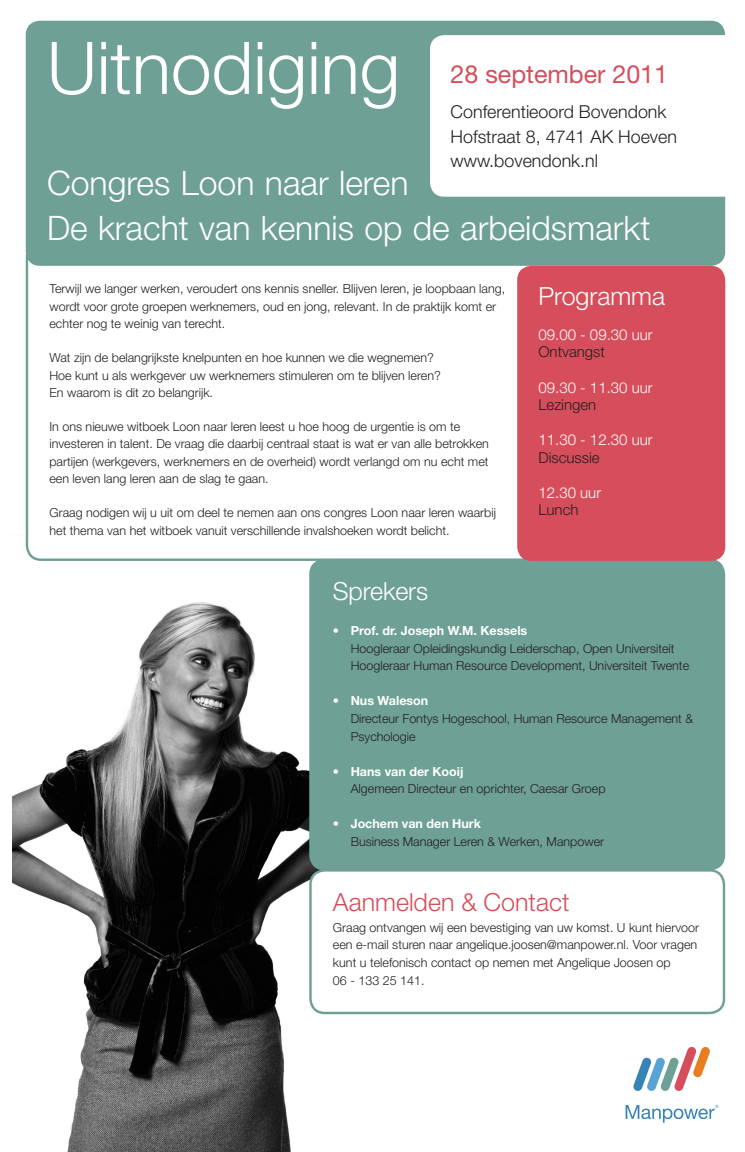
<style>
.page{position:relative;width:745px;height:1152px;background:#fff}
.page>*{position:absolute;margin:0;border:0;box-sizing:border-box;transform-origin:0 0}
.functie{font:300 72.75px "Helvetica Neue LT Std";color:#fff}
.functie-2{font:300 33.75px "Helvetica Neue LT Std";color:#fff}
._05_kop_c16_18{font:300 25px "Helvetica Neue LT Std";color:#d64e5b}
._05_kop_c16_18-2{font:25px "Helvetica Neue LT Std";color:#d64e5b}
._05_kop_c16_18-3{font:300 25px "Helvetica Neue LT Std";color:#fff}
.locatie{font:300 25px "Helvetica Neue LT Std";letter-spacing:-.005em;color:#fff}
._05_kop_c16_18-4{font:300 17.88px "Helvetica Neue LT Std";color:#231f20}
.programma_wit{font:300 15px "Helvetica Neue LT Std";color:#fff}
.programma_zwart{font:300 15px "Helvetica Neue LT Std";color:#231f20}
._05_kop_c16_18-5{font:300 12.5px/17.5px "Helvetica Neue LT Std";color:#231f20}
.t1{font:700 12.5px "Helvetica Neue LT Std";color:#fff}
.s1{font-weight:300}
.s2{color:#6ea095}
</style>
<div class="page">
<img style="left:13px;top:534px;width:401px;height:618px">
<div style="left:27px;top:243px;width:696px;height:317px;background:#fff;border-radius:14px"></div>
<svg style="left:633px;top:1047px;width:77px;height:44px"></svg>
<svg style="left:625px;top:1104px;width:92px;height:18px"></svg>
<svg style="left:714px;top:249px;width:12px;height:33px"></svg>
<div style="left:26px;top:21px;width:698px;height:245px;background:#6ea095;border-radius:14px"></div>
<div style="left:430px;top:35px;width:295px;height:162px;background:#fff"></div>
<div style="left:310px;top:560px;width:413px;height:309px;background:#6ea095;border-radius:14px"></div>
<div style="left:309px;top:559px;width:415px;height:311px;border:2px solid #6ea095;border-radius:14px"></div>
<div style="left:517px;top:266px;width:207px;height:295px;background:#d64e5b;border-radius:14px"></div>
<div style="left:310px;top:870px;width:413px;height:143px;background:#fff;border-radius:14px"></div>
<div style="left:309px;top:869px;width:415px;height:145px;border:2px solid #6ea095;border-radius:14px"></div>
<p class="functie" style="left:47px;top:24px;width:354px">Uitnodiging</p>
<p class="_05_kop_c16_18-2" style="left:450px;top:59px;width:219px">28 september 2011</p>
<p class="_05_kop_c16_18-4" style="left:450px;top:101px;width:217px">Conferentieoord Bovendonk</p>
<p class="_05_kop_c16_18-4" style="left:450px;top:125px;width:228px">Hofstraat 8, 4741 AK Hoeven</p>
<p class="_05_kop_c16_18-4" style="left:450px;top:150px;width:149px">www.bovendonk.nl</p>
<p class="functie-2" style="left:47px;top:162px;width:363px">Congres Loon naar leren</p>
<p class="functie-2" style="left:47px;top:207px;width:604px">De kracht van kennis op de arbeidsmarkt</p>
<p class="_05_kop_c16_18-5" style="left:49px;top:280px;width:457px">Terwijl we langer werken, veroudert ons kennis sneller. Blijven leren, je loopbaan lang, wordt voor grote groepen werknemers, oud en jong, relevant. In de praktijk komt er echter nog te weinig van terecht.</p>
<p class="_05_kop_c16_18-5" style="left:49px;top:348px;width:385px">Wat zijn de belangrijkste knelpunten en hoe kunnen we die wegnemen?</p>
<p class="_05_kop_c16_18-5" style="left:49px;top:366px;width:392px">Hoe kunt u als werkgever uw werknemers stimuleren om te blijven leren?</p>
<p class="_05_kop_c16_18-5" style="left:49px;top:383px;width:165px">En waarom is dit zo belangrijk.</p>
<p class="_05_kop_c16_18-5" style="left:49px;top:417px;width:441px">In ons nieuwe witboek Loon naar leren leest u hoe hoog de urgentie is om te investeren in talent. De vraag die daarbij centraal staat is wat er van alle betrokken partijen (werkgevers, werknemers en de overheid) wordt verlangd om nu echt met een leven lang leren aan de slag te gaan.</p>
<p class="_05_kop_c16_18-5" style="left:49px;top:503px;width:448px">Graag nodigen wij u uit om deel te nemen aan ons congres Loon naar leren waarbij het thema van het witboek vanuit verschillende invalshoeken wordt belicht.</p>
<p class="_05_kop_c16_18-3" style="left:538px;top:281px;width:128px">Programma</p>
<p class="programma_wit" style="left:538px;top:325px;width:115px">09.00 - 09.30 uur</p>
<p class="programma_zwart" style="left:538px;top:343px;width:68px">Ontvangst</p>
<p class="programma_wit" style="left:538px;top:378px;width:115px">09.30 - 11.30 uur</p>
<p class="programma_zwart" style="left:538px;top:395px;width:59px">Lezingen</p>
<p class="programma_wit" style="left:538px;top:430px;width:115px">11.30 - 12.30 uur</p>
<p class="programma_zwart" style="left:538px;top:448px;width:63px">Discussie</p>
<p class="programma_wit" style="left:538px;top:483px;width:64px">12.30 uur</p>
<p class="programma_zwart" style="left:538px;top:500px;width:42px">Lunch</p>
<p class="locatie" style="left:333px;top:576px;width:97px">Sprekers</p>
<p class="t1" style="left:333px;top:623px;width:233px"><span class="s1">•</span> Prof. dr. Joseph W.M. Kessels<span class="s2">essels</span></p>
<p class="_05_kop_c16_18-5" style="left:350px;top:639px;width:325px">Hoogleraar Opleidingskundig Leiderschap, Open Universiteit</p>
<p class="_05_kop_c16_18-5" style="left:350px;top:657px;width:340px">Hoogleraar Human Resource Development, Universiteit Twente</p>
<p class="t1" style="left:333px;top:693px;width:97px"><span class="s1">•</span> Nus Waleson</p>
<p class="_05_kop_c16_18-5" style="left:350px;top:709px;width:344px">Directeur Fontys Hogeschool, Human Resource Management &amp;<br>Psychologie</p>
<p class="t1" style="left:333px;top:763px;width:132px"><span class="s1">•</span> Hans van der Kooij</p>
<p class="_05_kop_c16_18-5" style="left:350px;top:779px;width:256px">Algemeen Directeur en oprichter, Caesar Groep</p>
<p class="t1" style="left:333px;top:816px;width:149px"><span class="s1">•</span> Jochem van den Hurk</p>
<p class="_05_kop_c16_18-5" style="left:350px;top:832px;width:255px">Business Manager Leren &amp; Werken, Manpower</p>
<p class="_05_kop_c16_18" style="left:333px;top:886px;width:238px">Aanmelden &amp; Contact</p>
<p class="_05_kop_c16_18-5" style="left:333px;top:918px;width:367px">Graag ontvangen wij een bevestiging van uw komst. U kunt hiervoor een e-mail sturen naar angelique.joosen@manpower.nl. Voor vragen kunt u telefonisch contact op nemen met Angelique Joosen op<br>06 - 133 25 141.</p>
</div>
